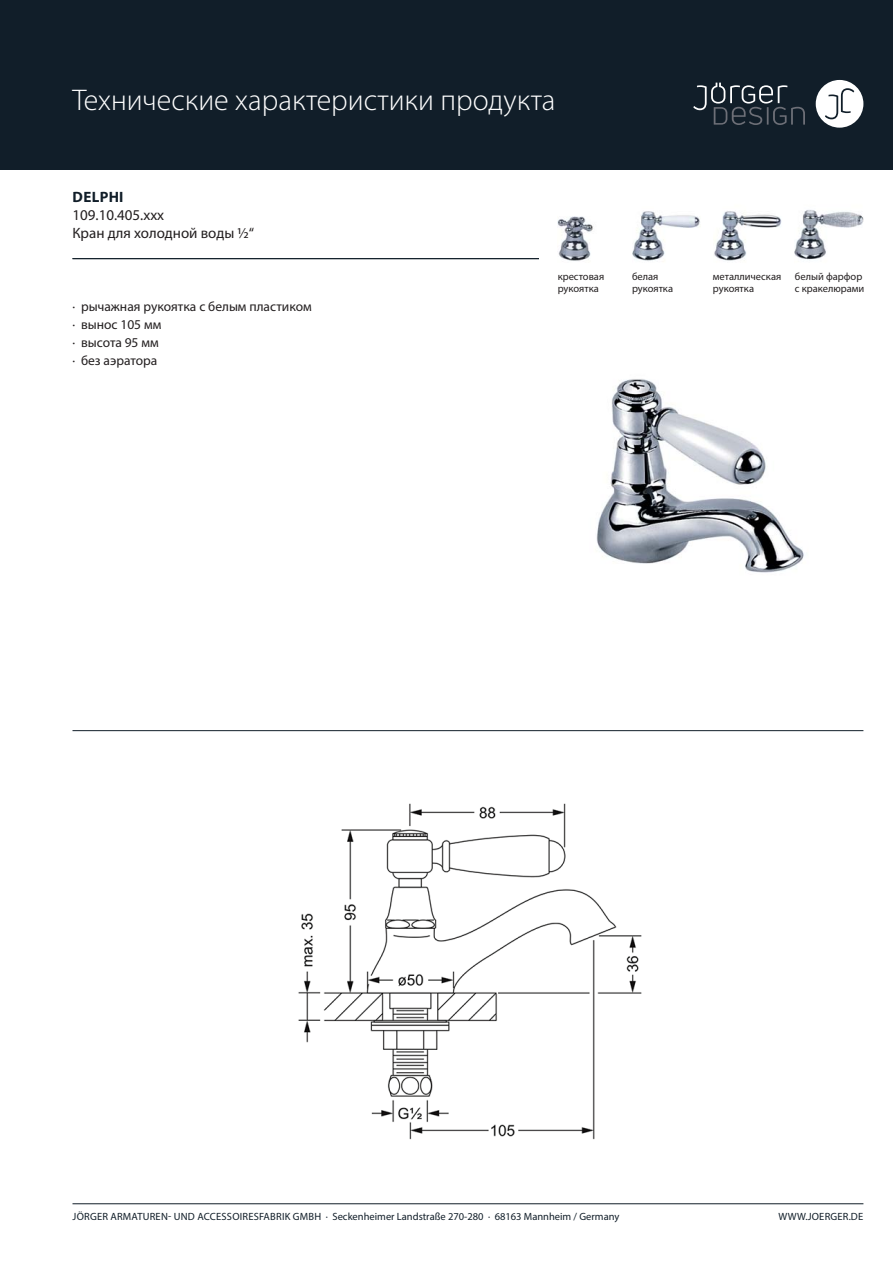
<style>
.page{position:relative;width:893px;height:1263px;background:#fff}
.page>*{position:absolute;margin:0;border:0;box-sizing:border-box;transform-origin:0 0}
.t1{font:300 30px "Myriad Pro";color:#fff}
.t2{font:15px "Myriad Pro";color:#231f20}
.t3{font:700 15px "Myriad Pro";letter-spacing:.02em;color:#111e29}
.t4{font:13.5px/18px "Myriad Pro";color:#231f20}
.t5{font:10.5px "Myriad Pro";letter-spacing:.005em;color:#111e29}
.t6{font:10.5px/12px "Myriad Pro";color:#231f20}
</style>
<div class="page">
<div style="left:0;top:0;width:893px;height:169px;background:#111e29"></div>
<div style="left:816px;top:80px;width:47px;height:48px;background:#fff;border-radius:50%"></div>
<svg style="left:825px;top:88px;width:29px;height:31px"></svg>
<svg style="left:693px;top:83px;width:112px;height:42px"></svg>
<hr style="left:72px;top:1203px;width:791px;height:1px;background:#111e29">
<hr style="left:72px;top:258px;width:791px;height:1px;background:#111e29">
<hr style="left:72px;top:730px;width:791px;height:1px;background:#111e29">
<img style="left:596px;top:379px;width:208px;height:194px">
<img style="left:298px;top:803px;width:344px;height:337px">
<div style="left:540px;top:195px;width:334px;height:110px;background:#fff"></div>
<img style="left:558px;top:216px;width:35px;height:45px">
<img style="left:632px;top:211px;width:68px;height:50px">
<img style="left:714px;top:211px;width:68px;height:50px">
<img style="left:794px;top:210px;width:70px;height:50px">
<h1 class="t1" style="left:72px;top:89px;width:484px">Технические характеристики продукта</h1>
<h2 class="t3" style="left:73px;top:191px;width:52px">DELPHI</h2>
<h2 class="t2" style="left:72px;top:210px;width:93px">109.10.405.xxx</h2>
<h2 class="t2" style="left:72px;top:227px;width:183px">Кран для холодной воды ½“</h2>
<p class="t4" style="left:72px;top:299px;width:241px">· рычажная рукоятка с белым пластиком · вынос 105 мм<br>· высота 95 мм<br>· без аэратора</p>
<p class="t6" style="left:558px;top:271px;width:48px">крестовая рукоятка</p>
<p class="t6" style="left:632px;top:271px;width:43px">белая рукоятка</p>
<p class="t6" style="left:713px;top:271px;width:70px">металлическая рукоятка</p>
<p class="t6" style="left:795px;top:271px;width:71px">белый фарфор с кракелюрами</p>
<p class="t5" style="left:73px;top:1213px;width:548px">JÖRGER ARMATUREN- UND ACCESSOIRESFABRIK GMBH · Seckenheimer Landstraße 270-280 · 68163 Mannheim / Germany</p>
<p class="t5" style="left:778px;top:1213px;width:86px">WWW.JOERGER.DE</p>
</div>
